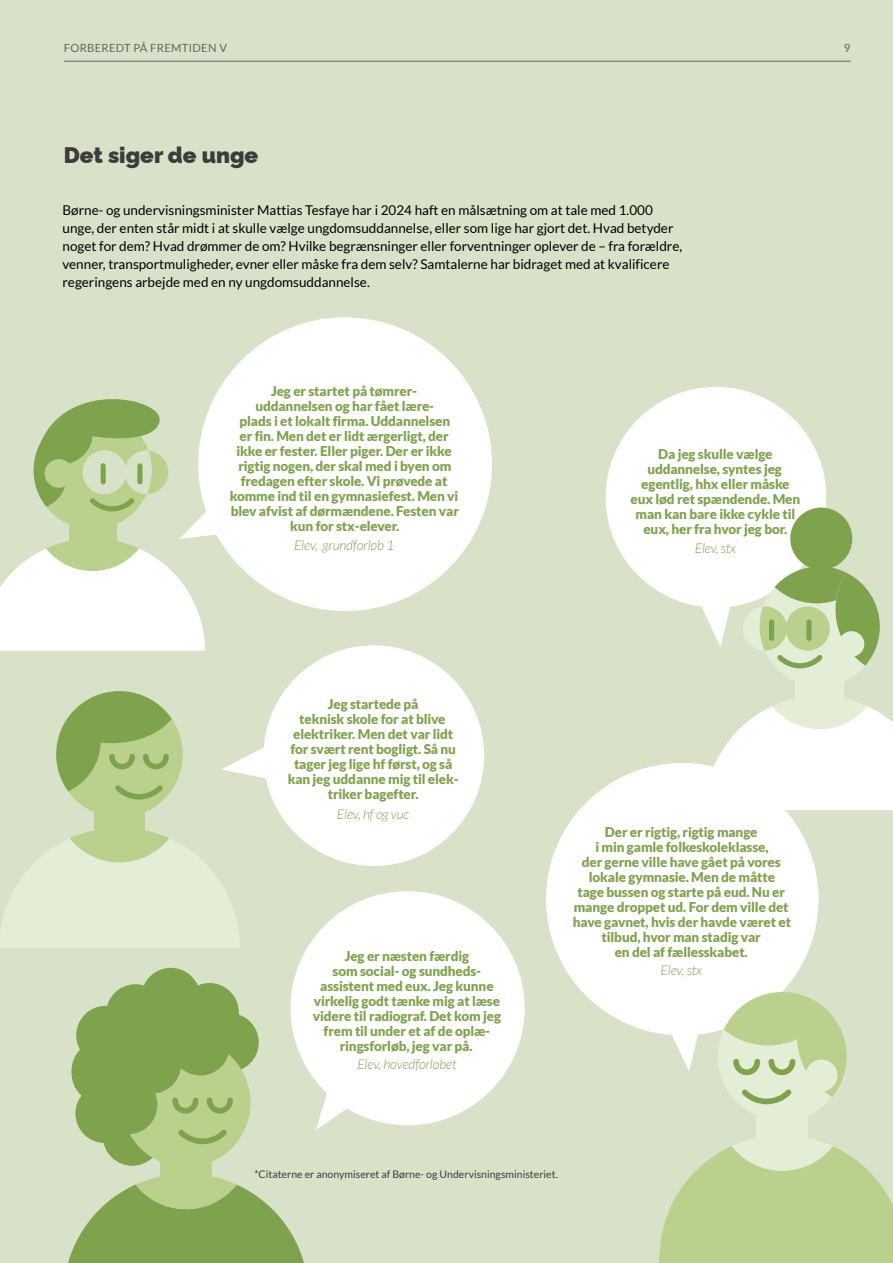
<style>
.page{position:relative;width:893px;height:1263px;background:#d8e2c9}
.page>*{position:absolute;margin:0;border:0;box-sizing:border-box;transform-origin:0 0}
.t1{font:900 22.5px "Raleway";color:#3c3c3b}
.t2{font:900 13.5px/15px "Lato";letter-spacing:-.01em;color:#7fa34d;text-align:center}
.t3{font:13.5px/18px "Lato";color:#000}
.t4{font:italic 300 13.5px "Lato";letter-spacing:-.01em;color:#7fa34d}
.t5{font:11.25px "Lato";letter-spacing:.025em;color:#646363}
.t6{font:10.5px "Lato";color:#3c3c3b}
</style>
<div class="page">
<div style="left:290px;top:891px;width:235px;height:234px;background:#fff;border-radius:50%"></div>
<div style="left:606px;top:387px;width:220px;height:221px;background:#fff;border-radius:50%"></div>
<div style="left:263px;top:645px;width:221px;height:221px;background:#fff;border-radius:50%"></div>
<div style="left:546px;top:763px;width:273px;height:272px;background:#fff;border-radius:50%"></div>
<svg style="left:222px;top:747px;width:44px;height:32px"></svg>
<svg style="left:316px;top:1084px;width:39px;height:46px"></svg>
<svg style="left:669px;top:1034px;width:31px;height:37px"></svg>
<svg style="left:700px;top:606px;width:32px;height:41px"></svg>
<svg style="left:707px;top:696px;width:186px;height:114px"></svg>
<div style="left:796px;top:669px;width:48px;height:41px;background:#e4edd5"></div>
<svg style="left:743px;top:566px;width:137px;height:120px"></svg>
<div style="left:839px;top:631px;width:25px;height:26px;background:#e4edd5;border-radius:50%"></div>
<div style="left:790px;top:508px;width:62px;height:62px;background:#7fa34d;border-radius:50%"></div>
<div style="left:660px;top:1255px;width:233px;height:8px;background:#b9d18d"></div>
<svg style="left:660px;top:1139px;width:233px;height:116px"></svg>
<div style="left:756px;top:1101px;width:52px;height:45px;background:#e4edd5"></div>
<svg style="left:718px;top:992px;width:129px;height:123px"></svg>
<div style="left:805px;top:1059px;width:32px;height:32px;background:#e4edd5;border-radius:50%"></div>
<svg style="left:0;top:399px;width:216px;height:252px"></svg>
<svg style="left:0;top:830px;width:240px;height:117px"></svg>
<div style="left:94px;top:799px;width:51px;height:43px;background:#b9d18d"></div>
<svg style="left:56px;top:691px;width:127px;height:121px"></svg>
<svg style="left:68px;top:1176px;width:236px;height:87px"></svg>
<div style="left:200px;top:1013px;width:59px;height:59px;background:#7fa34d;border-radius:50%"></div>
<div style="left:180px;top:983px;width:59px;height:59px;background:#7fa34d;border-radius:50%"></div>
<div style="left:141px;top:968px;width:59px;height:58px;background:#7fa34d;border-radius:50%"></div>
<div style="left:106px;top:984px;width:59px;height:59px;background:#7fa34d;border-radius:50%"></div>
<div style="left:76px;top:1006px;width:59px;height:59px;background:#7fa34d;border-radius:50%"></div>
<div style="left:72px;top:1041px;width:58px;height:58px;background:#7fa34d;border-radius:50%"></div>
<div style="left:72px;top:1044px;width:58px;height:59px;background:#7fa34d;border-radius:50%"></div>
<div style="left:75px;top:1084px;width:59px;height:59px;background:#7fa34d;border-radius:50%"></div>
<div style="left:103px;top:1107px;width:59px;height:59px;background:#7fa34d;border-radius:50%"></div>
<div style="left:122px;top:1038px;width:129px;height:129px;background:#b9d18d;border-radius:50%"></div>
<div style="left:171px;top:1017px;width:59px;height:58px;background:#7fa34d;border-radius:50%"></div>
<div style="left:122px;top:1035px;width:59px;height:59px;background:#7fa34d;border-radius:50%"></div>
<div style="left:137px;top:1000px;width:59px;height:59px;background:#7fa34d;border-radius:50%"></div>
<div style="left:99px;top:1075px;width:58px;height:59px;background:#7fa34d;border-radius:50%"></div>
<div style="left:160px;top:1144px;width:52px;height:45px;background:#b9d18d"></div>
<svg style="left:178px;top:1129px;width:49px;height:15px"></svg>
<svg style="left:207px;top:1097px;width:26px;height:16px"></svg>
<svg style="left:172px;top:1097px;width:27px;height:16px"></svg>
<div style="left:198px;top:317px;width:294px;height:294px;background:#fff;border-radius:50%"></div>
<hr style="left:64px;top:61px;width:786px;height:1px;background:#646363">
<p class="t5" style="left:64px;top:42px;width:165px">FORBEREDT PÅ FREMTIDEN V</p>
<p class="t5" style="left:844px;top:42px;width:8px">9</p>
<h1 class="t1" style="left:64px;top:138px;width:196px">Det siger de unge</h1>
<p class="t3" style="left:63px;top:201px;width:621px">Børne- og undervisningsminister Mattias Tesfaye har i 2024 haft en målsætning om at tale med 1.000 unge, der enten står midt i at skulle vælge ungdomsuddannelse, eller som lige har gjort det. Hvad betyder noget for dem? Hvad drømmer de om? Hvilke begrænsninger eller forventninger oplever de – fra forældre, venner, transportmuligheder, evner eller måske fra dem selv? Samtalerne har bidraget med at kvalificere regeringens arbejde med en ny ungdomsuddannelse.</p>
<p class="t2" style="left:230px;top:383px;width:231px">Jeg er startet på tømrer-<br>uddannelsen og har fået lære-<br>plads i et lokalt firma. Uddannelsen<br>er fin. Men det er lidt ærgerligt, der ikke er fester. Eller piger. Der er ikke rigtig nogen, der skal med i byen om fredagen efter skole. Vi prøvede at komme ind til en gymnasiefest. Men vi blev afvist af dørmændene. Festen var kun for stx-elever.</p>
<p class="t4" style="left:294px;top:538px;width:102px">Elev, grundforløb 1</p>
<p class="t2" style="left:630px;top:446px;width:171px">Da jeg skulle vælge uddannelse, syntes jeg egentlig, hhx eller måske eux lød ret spændende. Men man kan bare ikke cykle til eux, her fra hvor jeg bor.</p>
<p class="t4" style="left:695px;top:541px;width:43px">Elev, stx</p>
<p class="t2" style="left:290px;top:697px;width:167px">Jeg startede på<br>teknisk skole for at blive elektriker. Men det var lidt for svært rent bogligt. Så nu tager jeg lige hf først, og så</p>
<p class="t2" style="left:328px;top:787px;width:92px">triker bagefter.</p>
<p class="t4" style="left:337px;top:807px;width:74px">Elev, hf og vuc</p>
<p class="t2" style="left:288px;top:772px;width:173px">kan jeg uddanne mig til elek-</p>
<p class="t2" style="left:345px;top:948px;width:126px">Jeg er næsten færdig</p>
<p class="t2" style="left:313px;top:978px;width:190px">assistent med eux. Jeg kunne virkelig godt tænke mig at læse videre til radiograf. Det kom jeg frem til under et af de oplæ&shy;ringsforløb, jeg var på.</p>
<p class="t4" style="left:357px;top:1057px;width:101px">Elev, hovedforløbet</p>
<p class="t2" style="left:333px;top:963px;width:150px">som social- og sundheds-</p>
<p class="t2" style="left:573px;top:824px;width:220px">Der er rigtig, rigtig mange<br>i min gamle folkeskoleklasse,<br>der gerne ville have gået på vores lokale gymnasie. Men de måtte<br>tage bussen og starte på eud. Nu er mange droppet ud. For dem ville det have gavnet, hvis der havde været et tilbud, hvor man stadig var<br>en del af fællesskabet.</p>
<p class="t4" style="left:661px;top:963px;width:43px">Elev, stx</p>
<p class="t6" style="left:255px;top:1168px;width:305px">*Citaterne er anonymiseret af Børne- og Undervisningsministeriet.</p>
</div>
